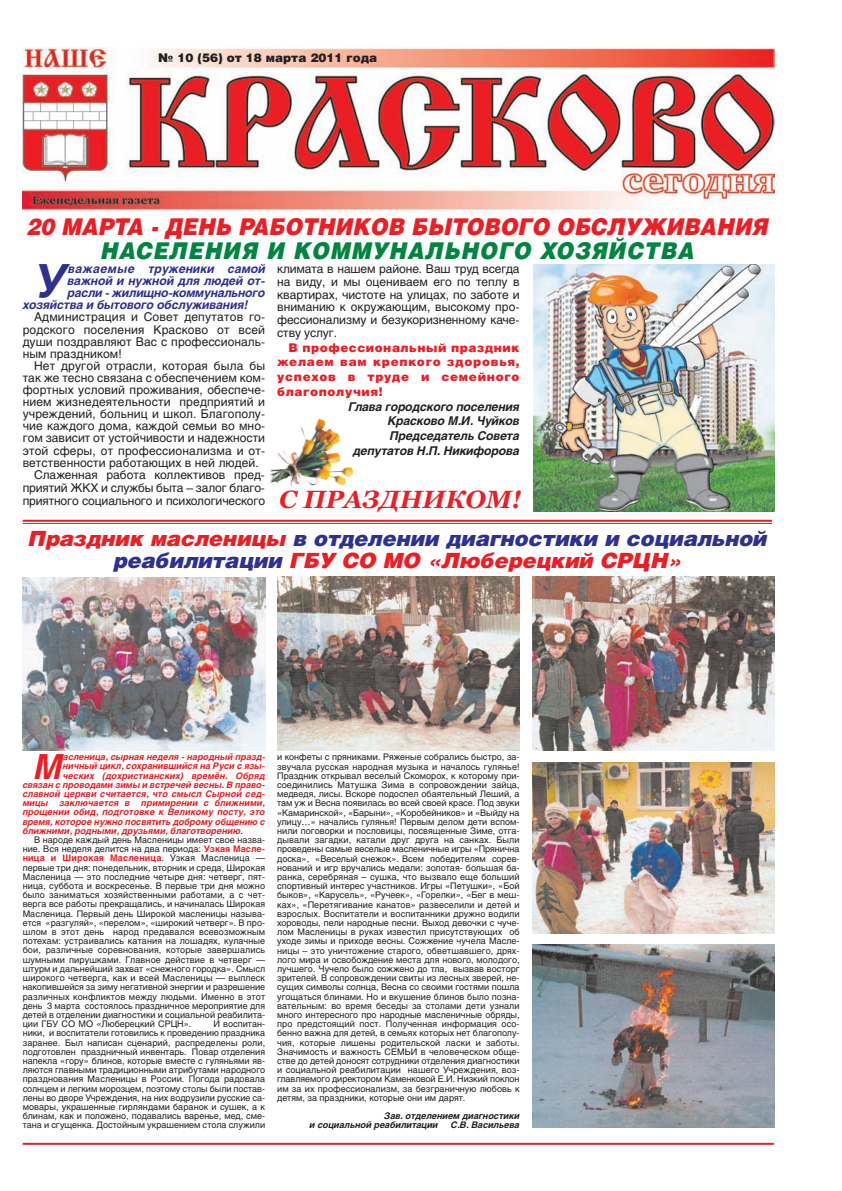
<style>
.page{position:relative;width:842px;height:1191px;background:#fff}
.page>*{position:absolute;margin:0;border:0;box-sizing:border-box;transform-origin:0 0}
.t1{font:italic 700 45.3px "Helios";color:#2e3092}
.t2{font:italic 700 34.3px "Helios";color:#ee1d23}
.t3{font:italic 700 25px "Georgia";color:#ee1d23}
.t4{font:italic 900 23.1px "Helios";letter-spacing:.005em;color:#ee1d23;scale:.91 1}
.t5{font:italic 900 23.1px "Helios";letter-spacing:.05em;color:#008540;scale:.91 1}
.t6{font:italic 900 21px/22px "Helios";color:#2e3092;text-align:center}
.t7{font:12px/12.8px "Helios";letter-spacing:.005em;color:#231f20;text-align:justify}
.t8{font:italic 700 12px "Helios";letter-spacing:-.005em;color:#2e3092}
.t9{font:900 12px/14.7px "Helios";letter-spacing:.065em;color:#ee1d23;text-align:justify}
.t10{font:italic 700 12px/14.8px "Helios";letter-spacing:-.01em;color:#231f20;text-align:right}
.t11{font:900 12px "Helios";color:#231f20}
.t12{font:9px/9.2px "Helios";color:#231f20;text-align:justify}
.t13{font:italic 700 9px/9.2px "Helios";color:#ee1d23;text-align:justify}
.t14{font:italic 700 9px/9px "Helios";color:#231f20}
.s1{color:#ee1d23}
.s2{font-weight:700;color:#ee1d23}
</style>
<div class="page">
<hr style="left:23px;top:1142px;width:751px;height:2px;background:#ee1d23">
<img style="left:23px;top:47px;width:751px;height:166px">
<img style="left:277px;top:576px;width:242px;height:175px">
<img style="left:532px;top:576px;width:242px;height:175px">
<img style="left:23px;top:577px;width:242px;height:173px">
<img style="left:532px;top:944px;width:242px;height:183px">
<img style="left:532px;top:762px;width:242px;height:171px">
<hr style="left:23px;top:520px;width:749px;height:2px;background:#ee1d23">
<hr style="left:23px;top:523px;width:749px;height:1px;background:#ee1d23">
<div style="left:532px;top:264px;width:242px;height:251px;background:linear-gradient(to right,#fff,#fff)"></div>
<img style="left:533px;top:264px;width:241px;height:247px">
<img style="left:298px;top:420px;width:55px;height:66px">
<h3 class="t11" style="left:158px;top:54px;width:221px">№ 10 (56) от 18 марта 2011 года</h3>
<h3 class="t4" style="left:28px;top:218px;width:816px">20 МАРТА - ДЕНЬ РАБОТНИКОВ БЫТОВОГО ОБСЛУЖИВАНИЯ</h3>
<h3 class="t5" style="left:102px;top:242px;width:654px">НАСЕЛЕНИЯ И КОММУНАЛЬНОГО ХОЗЯЙСТВА</h3>
<h3 class="t8" style="left:68px;top:264px;width:199px">важаемые труженики самой</h3>
<h3 class="t8" style="left:68px;top:276px;width:199px">важной и нужной для людей от-</h3>
<h3 class="t8" style="left:68px;top:288px;width:199px">расли - жилищно-коммунального</h3>
<h3 class="t8" style="left:23px;top:301px;width:227px">хозяйства и бытового обслуживания!</h3>
<h3 class="t7" style="left:23px;top:312px;width:244px;line-height:12.1px;text-indent:11px">Администрация и Совет депутатов го&shy;родского поселения Красково от всей души поздравляют Вас с профессиональ&shy;ным праздником!</h3>
<h3 class="t7" style="left:34px;top:360px;width:233px">Нет другой отрасли, которая была бы</h3>
<h3 class="t7" style="left:23px;top:372px;width:244px">так же тесно связана с обеспечением ком-</h3>
<h3 class="t7" style="left:23px;top:384px;width:244px">фортных условий проживания, обеспече-</h3>
<h3 class="t7" style="left:23px;top:397px;width:244px">нием жизнедеятельности предприятий и</h3>
<h3 class="t7" style="left:23px;top:409px;width:244px">учреждений, больниц и школ. Благополу-</h3>
<h3 class="t7" style="left:23px;top:421px;width:244px">чие каждого дома, каждой семьи во мно-</h3>
<h3 class="t7" style="left:23px;top:433px;width:244px">гом зависит от устойчивости и надежности</h3>
<h3 class="t7" style="left:23px;top:445px;width:244px">этой сферы, от профессионализма и от-</h3>
<h3 class="t7" style="left:23px;top:457px;width:238px">ветственности работающих в ней людей.</h3>
<h3 class="t7" style="left:34px;top:470px;width:232px">Слаженная работа коллективов пред-</h3>
<h3 class="t7" style="left:23px;top:483px;width:244px">приятий ЖКХ и службы быта – залог благо-</h3>
<h3 class="t7" style="left:23px;top:495px;width:244px">приятного социального и психологического</h3>
<h1 class="t1" style="left:34px;top:264px;width:34px">У</h1>
<h3 class="t7" style="left:277px;top:263px;width:244px">климата в нашем районе. Ваш труд всегда на виду, и мы оцениваем его по теплу в квартирах, чистоте на улицах, по заботе и вниманию к окружающим, высокому про&shy;фессионализму и безукоризненному каче&shy;ству услуг.</h3>
<h3 class="t9" style="left:277px;top:341px;width:244px;text-indent:11px">В профессиональный праздник желаем вам крепкого здоровья, успехов в труде и семейного благополучия!</h3>
<h3 class="t10" style="left:348px;top:400px;width:173px">Глава городского поселения<br>Красково М.И. Чуйков<br>Председатель Совета депутатов Н.П. Никифорова</h3>
<h3 class="t3" style="left:279px;top:485px;width:243px">С ПРАЗДНИКОМ!</h3>
<h3 class="t6" style="left:29px;top:529px;width:741px"><span class="s1">Праздник масленицы</span> в отделении диагностики и социальной реабилитации <span class="s1">ГБУ СО МО «Люберецкий СРЦН»</span></h3>
<h2 class="t2" style="left:34px;top:753px;width:30px">М</h2>
<p class="t13" style="left:63px;top:753px;width:204px">асленица, сырная неделя - народный празд-</p>
<p class="t13" style="left:63px;top:762px;width:204px">ничный цикл, сохранившийся на Руси с язы-</p>
<p class="t13" style="left:63px;top:771px;width:204px">ческих (дохристианских) времён. Обряд</p>
<p class="t13" style="left:23px;top:781px;width:244px">связан с проводами зимы и встречей весны. В право-</p>
<p class="t13" style="left:23px;top:790px;width:244px">славной церкви считается, что смысл Сырной сед-</p>
<p class="t13" style="left:23px;top:799px;width:27px">мицы</p>
<p class="t13" style="left:60px;top:799px;width:72px">заключается в</p>
<p class="t13" style="left:23px;top:799px;width:244px;text-indent:119px">примирении с ближними, прощении обид, подготовке к Великому посту, это время, которое нужно посвятить доброму общению с ближними, родными, друзьями, благотворению.</p>
<p class="t12" style="left:23px;top:836px;width:244px;text-indent:11px">В народе каждый день Масленицы имеет свое назва&shy;ние. Вся неделя делится на два периода: <span class="s2">Узкая Масле&shy;ница и Широкая Масленица</span>. Узкая Масленица — первые три дня: понедельник, вторник и среда, Широкая Масленица — это последние четыре дня: четверг, пят&shy;ница, суббота и воскресенье. В первые три дня можно было заниматься хозяйственными работами, а с чет&shy;верга все работы прекращались, и начиналась Широкая Масленица. Первый день Широкой масленицы называ&shy;ется «разгуляй», «перелом», «широкий четверг». В про&shy;шлом в этот день народ предавался всевозможным потехам: устраивались катания на лошадях, кулачные бои, различные соревнования, которые завершались шумными пирушками. Главное действие в четверг — штурм и дальнейший захват «снежного городка». Смысл широкого четверга, как и всей Масленицы — выплеск накопившейся за зиму негативной энергии и разрешение различных конфликтов между людьми. Именно в этот день 3 марта состоялось праздничное мероприятие для детей в отделении диагностики и социальной реабилита&shy;ции ГБУ СО МО «Люберецкий СРЦН».</p>
<p class="t12" style="left:23px;top:1020px;width:244px;text-indent:191px">И воспитан&shy;ники, и воспитатели готовились к проведению праздника заранее. Был написан сценарий, распределены роли, подготовлен праздничный инвентарь. Повар отделения напекла «гору» блинов, которые вместе с гуляньями яв&shy;ляются главными традиционными атрибутами народного празднования Масленицы в России. Погода радовала солнцем и легким морозцем, поэтому столы были постав&shy;лены во дворе Учреждения, на них водрузили русские са&shy;мовары, украшенные гирляндами баранок и сушек, а к блинам, как и положено, подавались варенье, мед, сме&shy;тана и сгущенка. Достойным украшением стола служили</p>
<p class="t12" style="left:277px;top:753px;width:244px">и конфеты с пряниками. Ряженые собрались быстро, за&shy;звучала русская народная музыка и началось гулянье!<br>Праздник открывал веселый Скоморох, к которому при&shy;соединились Матушка Зима в сопровождении зайца, медведя, лисы. Вскоре подоспел обаятельный Леший, а там уж и Весна появилась во всей своей красе. Под звуки «Камаринской», «Барыни», «Коробейников» и «Выйду на улицу…» начались гулянья! Первым делом дети вспом&shy;нили поговорки и пословицы, посвященные Зиме, отга&shy;дывали загадки, катали друг друга на санках. Были проведены самые веселые масленичные игры «Прянична доска», «Веселый снежок». Всем победителям сорев&shy;нований и игр вручались медали: золотая- большая ба&shy;ранка, серебряная – сушка, что вызвало еще больший спортивный интерес участников. Игры «Петушки», «Бой быков», «Карусель», «Ручеек», «Горелки», «Бег в меш&shy;ках», «Перетягивание канатов» развеселили и детей и взрослых. Воспитатели и воспитанники дружно водили хороводы, пели народные песни. Выход девочки с чуче&shy;лом Масленицы в руках известил присутствующих об уходе зимы и приходе весны. Сожжение чучела Масле&shy;ницы – это уничтожение старого, обветшавшего, дрях&shy;лого мира и освобождение места для нового, молодого, лучшего. Чучело было сожжено до тла, вызвав восторг зрителей. В сопровождении свиты из лесных зверей, не&shy;сущих символы солнца, Весна со своими гостями пошла угощаться блинами. Но и вкушение блинов было позна&shy;вательным: во время беседы за столами дети узнали много интересного про народные масленичные обряды, про предстоящий пост. Полученная информация осо&shy;бенно важна для детей, в семьях которых нет благополу&shy;чия, которые лишены родительской ласки и заботы.<br>Значимость и важность СЕМЬИ в человеческом обще&shy;стве до детей доносят сотрудники отделения диагностики и социальной реабилитации нашего Учреждения, воз&shy;главляемого директором Каменковой Е.И. Низкий поклон им за их профессионализм, за безграничную любовь к детям, за праздники, которые они им дарят.</p>
<p class="t14" style="left:310px;top:1112px;width:211px;text-indent:75px">Зав. отделением диагностики и социальной реабилитации</p>
<p class="t14" style="left:451px;top:1121px;width:70px">С.В. Васильева</p>
</div>
